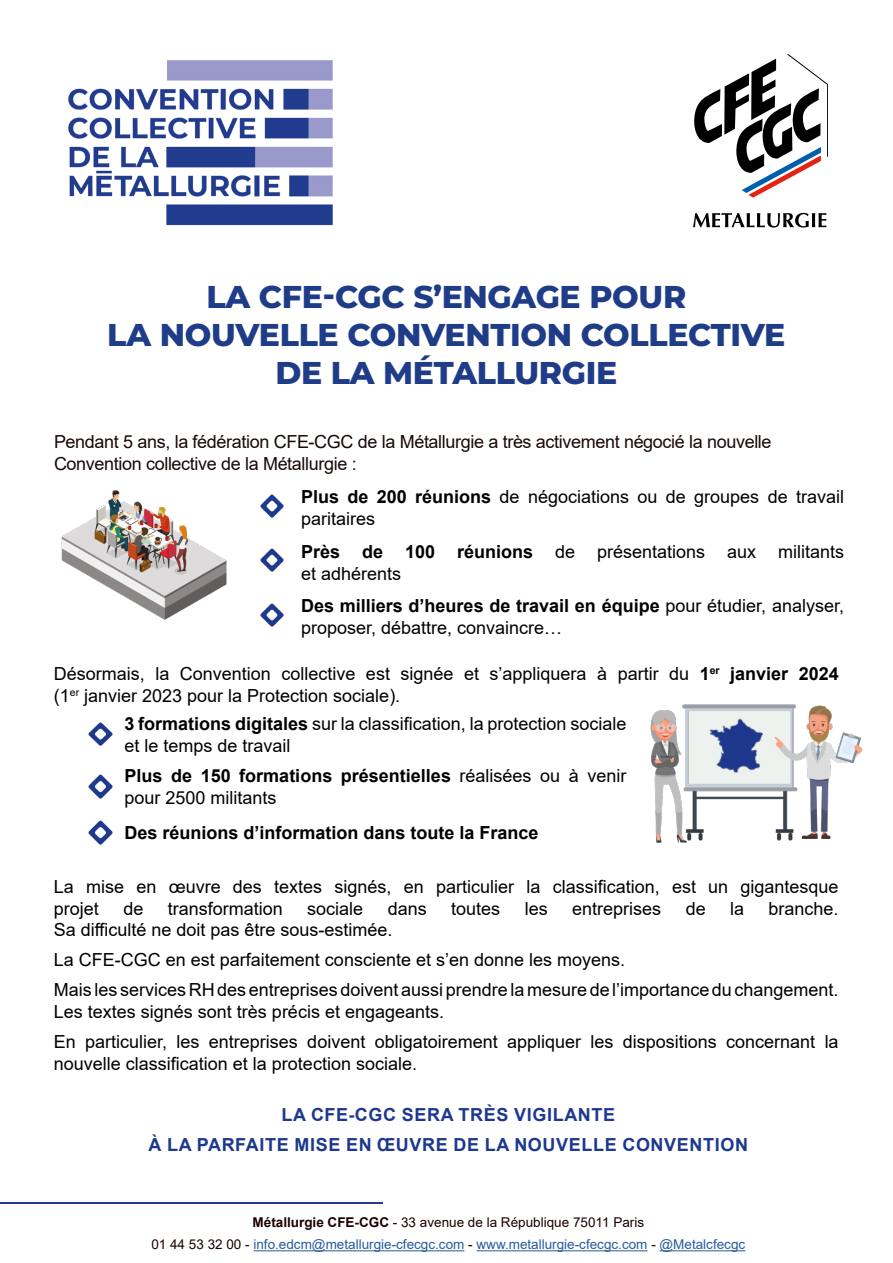
<style>
.page{position:relative;width:893px;height:1263px;background:#fff}
.page>*{position:absolute;margin:0;border:0;box-sizing:border-box;transform-origin:0 0}
.t1{font:800 31.5px/37.8px "Montserrat";letter-spacing:-.01em;color:#1f3c89;text-align:center}
.t2{font:18px/21.6px "Arial";color:#000}
.t3{font:18px/21.6px "Arial";letter-spacing:-.02em;color:#1b0808}
.t4{font:700 18px/30.2px "Arial";letter-spacing:.035em;color:#1d388e;text-align:center}
.t5{font:700 18px "Arial";color:#000}
.t6{font:13.5px/22.5px "Arial";color:#275b9b;text-align:center}
.s1{font-weight:700}
.s2{font-weight:700;color:#010202}
.s3{font-weight:700;color:#1d0000}
.s4{color:#1d0000}
</style>
<div class="page">
<img style="left:68px;top:60px;width:265px;height:166px">
<svg style="left:694px;top:54px;width:134px;height:144px"></svg>
<svg style="left:693px;top:213px;width:133px;height:14px"></svg>
<hr style="left:253px;top:1250px;width:211px;height:1px;background:#275b9b">
<hr style="left:476px;top:1250px;width:172px;height:1px;background:#275b9b">
<hr style="left:660px;top:1250px;width:85px;height:1px;background:#275b9b">
<hr style="left:0;top:1202px;width:383px;height:1px;background:#213b8f">
<img style="left:260px;top:494px;width:24px;height:24px">
<img style="left:260px;top:548px;width:24px;height:24px">
<img style="left:260px;top:603px;width:24px;height:24px">
<img style="left:88px;top:722px;width:25px;height:24px">
<img style="left:88px;top:774px;width:25px;height:25px">
<img style="left:88px;top:820px;width:25px;height:25px">
<img style="left:61px;top:490px;width:166px;height:130px">
<img style="left:650px;top:705px;width:213px;height:138px">
<img style="left:701px;top:713px;width:75px;height:71px">
<h1 class="t1" style="left:107px;top:276px;width:680px">LA CFE-CGC S’ENGAGE POUR<br>LA NOUVELLE CONVENTION COLLECTIVE<br>DE LA MÉTALLURGIE</h1>
<p class="t3" style="left:54px;top:431px;width:719px">Pendant 5 ans, la fédération CFE-CGC de la Métallurgie a très activement négocié la nouvelle<br>Convention collective de la Métallurgie :</p>
<p class="t2" style="left:301px;top:486px;width:544px"><span class="s1">Plus de 200 réunions</span> de négociations ou de groupes de travail paritaires</p>
<p class="t2" style="left:301px;top:541px;width:544px"><span class="s2">Près de 100 réun</span><span class="s1">ions</span> de présentations aux militants et adhérents</p>
<p class="t2" style="left:301px;top:595px;width:544px"><span class="s1">Des milliers d’heures de travail en équipe</span> pour étudier, analyser, proposer, débattre, convaincre…</p>
<p class="t2" style="left:54px;top:663px;width:786px">Désormais, la Convention collective est signée et s’appliquera à partir du <span class="s1">1</span><sup>er</sup> <span class="s1">janvier 2024 </span>(1<sup>er</sup> janvier 2023 pour la Protection sociale).</p>
<p class="t2" style="left:124px;top:713px;width:503px"><span class="s1">3 formations digitales</span> sur la classification, la protection sociale et le temps de travail</p>
<p class="t2" style="left:124px;top:765px;width:503px"><span class="s1">Plus de 150 formations présentielles</span> réalisées ou à venir pour 2500 militants</p>
<p class="t5" style="left:124px;top:820px;width:416px">Des réunions d’information dans toute la France</p>
<p class="t2" style="left:54px;top:876px;width:786px">La mise en œuvre des textes signés, en particulier la classification, est un gigantesque projet</p>
<p class="t2" style="left:123px;top:897px;width:22px">de</p>
<p class="t2" style="left:168px;top:897px;width:117px">transformation</p>
<p class="t2" style="left:307px;top:897px;width:58px">sociale</p>
<p class="t2" style="left:388px;top:897px;width:41px">dans</p>
<p class="t2" style="left:451px;top:897px;width:51px">toutes</p>
<p class="t2" style="left:525px;top:897px;width:25px">les</p>
<p class="t2" style="left:572px;top:897px;width:91px">entreprises</p>
<p class="t2" style="left:686px;top:897px;width:22px">de</p>
<p class="t2" style="left:730px;top:897px;width:16px">la</p>
<p class="t2" style="left:769px;top:897px;width:72px">branche.</p>
<p class="t2" style="left:54px;top:915px;width:786px;line-height:30.2px">Sa difficulté ne doit pas être sous-estimée.<br>La CFE-CGC en est parfaitement consciente et s’en donne les moyens.<br>Mais les services RH des entreprises doivent aussi prendre la mesure de l’importance du changement.</p>
<p class="t2" style="left:54px;top:996px;width:786px;line-height:30.2px">Les textes signés sont très précis et engageants.<br>En particulier, les entreprises doivent obligatoirement appliquer les dispositions concernant la</p>
<p class="t2" style="left:54px;top:1052px;width:365px">nouvelle classification et la protection sociale.</p>
<p class="t4" style="left:149px;top:1100px;width:601px">LA CFE-CGC SERA TRÈS VIGILANTE<br>À LA PARFAITE MISE EN ŒUVRE DE LA NOUVELLE CONVENTION</p>
<p class="t6" style="left:151px;top:1211px;width:595px"><span class="s3">Métallurgie CFE-CGC</span> <span class="s4">- 33 avenue de la République 75011 Paris<br>01 44 53 32 00 -</span> info.edcm@metallurgie-cfecgc.com <span class="s4">-</span> www.metallurgie-cfecgc.com <span class="s4">-</span> @Metalcfecgc</p>
</div>
